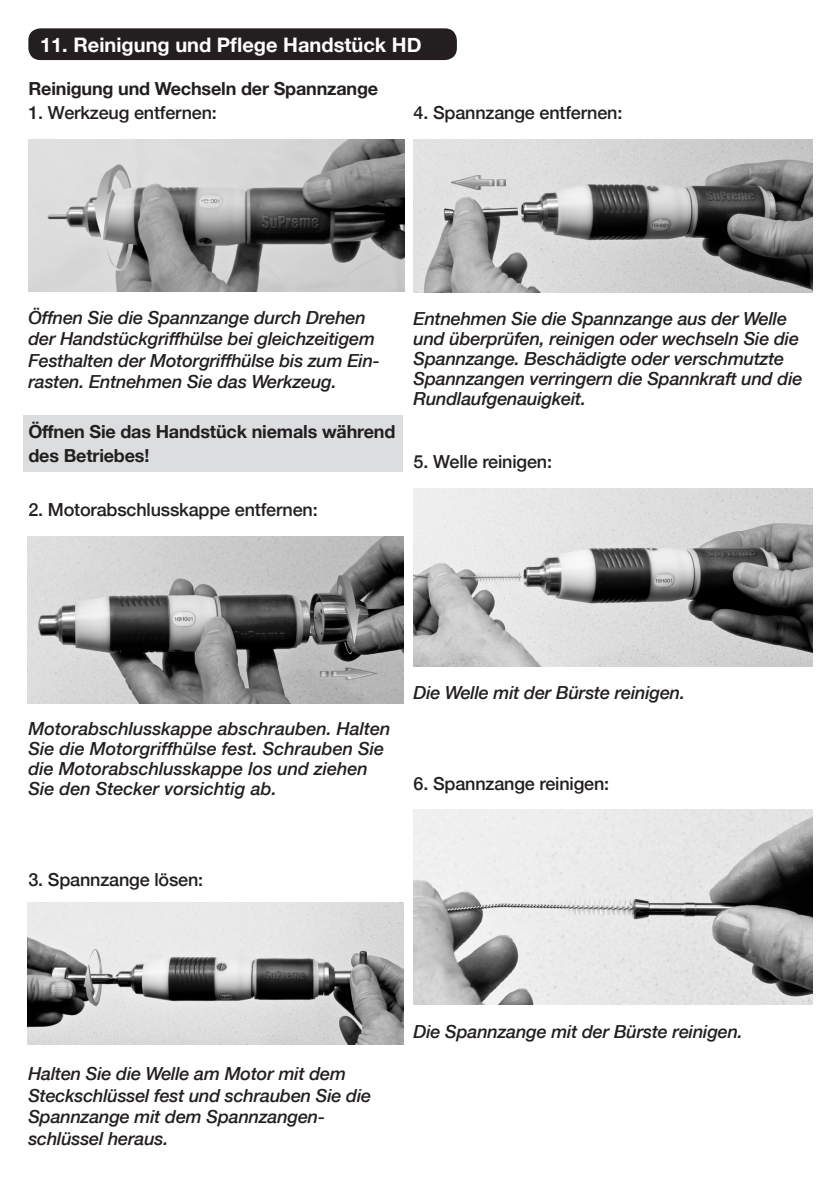
<style>
.page{position:relative;width:840px;height:1191px;background:#fff}
.page>*{position:absolute;margin:0;border:0;box-sizing:border-box;transform-origin:0 0}
.t1{font:700 20px "Helvetica Neue";color:#fff}
.t2{font:italic 500 18px/20px "Helvetica Neue";letter-spacing:-.01em;color:#231f20}
.t3{font:500 18px "Helvetica Neue";letter-spacing:-.01em;color:#231f20}
.t4{font:700 18px/24.4px "Helvetica Neue";letter-spacing:-.01em;color:#231f20}
</style>
<div class="page">
<div style="left:24px;top:416px;width:379px;height:56px;background:#dcdddf"></div>
<div style="left:28px;top:28px;width:428px;height:32px;background:#231f20;border-radius:12px"></div>
<img style="left:29px;top:140px;width:375px;height:151px">
<img style="left:27px;top:537px;width:376px;height:167px">
<img style="left:27px;top:902px;width:376px;height:142px">
<img style="left:413px;top:140px;width:398px;height:153px">
<img style="left:413px;top:489px;width:398px;height:177px">
<img style="left:413px;top:809px;width:398px;height:195px">
<p class="t1" style="left:40px;top:29px;width:383px">11. Reinigung und Pflege Handstück HD</p>
<p class="t4" style="left:28px;top:77px;width:351px">Reinigung und Wechseln der Spannzange</p>
<p class="t3" style="left:28px;top:98px;width:190px">1. Werkzeug entfernen:</p>
<p class="t3" style="left:413px;top:99px;width:210px">4. Spannzange entfernen:</p>
<p class="t2" style="left:28px;top:305px;width:353px;line-height:21.6px">Öffnen Sie die Spannzange durch Drehen der Handstückgriffhülse bei gleichzeitigem Festhalten der Motorgriffhülse bis zum Ein&shy;rasten. Entnehmen Sie das Werkzeug.</p>
<p class="t2" style="left:413px;top:308px;width:390px">Entnehmen Sie die Spannzange aus der Welle und überprüfen, reinigen oder wechseln Sie die Spannzange. Beschädigte oder verschmutzte Spannzangen verringern die Spannkraft und die Rundlaufgenauigkeit.</p>
<p class="t4" style="left:28px;top:419px;width:368px">Öffnen Sie das Handstück niemals während des Betriebes!</p>
<p class="t3" style="left:28px;top:495px;width:291px">2. Motorabschlusskappe entfernen:</p>
<p class="t3" style="left:413px;top:447px;width:140px">5. Welle reinigen:</p>
<p class="t2" style="left:28px;top:718px;width:363px">Motorabschlusskappe abschrauben. Halten Sie die Motorgriffhülse fest. Schrauben Sie die Motorabschlusskappe los und ziehen Sie den Stecker vorsichtig ab.</p>
<p class="t2" style="left:413px;top:681px;width:273px">Die Welle mit der Bürste reinigen.</p>
<p class="t3" style="left:413px;top:768px;width:197px">6. Spannzange reinigen:</p>
<p class="t3" style="left:28px;top:864px;width:176px">3. Spannzange lösen:</p>
<p class="t2" style="left:28px;top:1061px;width:344px;line-height:21.6px">Halten Sie die Welle am Motor mit dem<br>Steckschlüssel fest und schrauben Sie die<br>Spannzange mit dem Spannzangen&shy;schlüssel heraus.</p>
<p class="t2" style="left:413px;top:1020px;width:330px">Die Spannzange mit der Bürste reinigen.</p>
</div>
